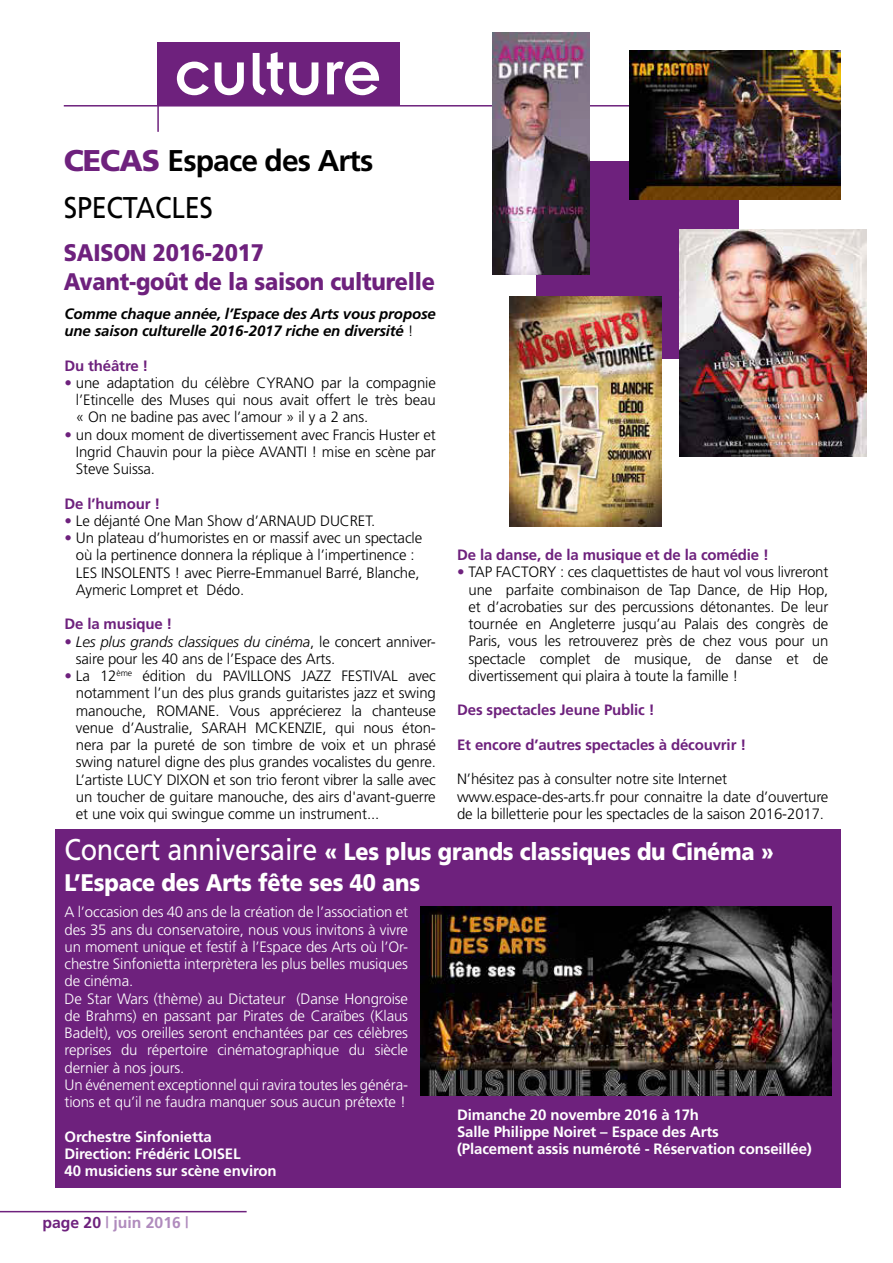
<style>
.page{position:relative;width:893px;height:1263px;background:#fff}
.page>*{position:absolute;margin:0;border:0;box-sizing:border-box;transform-origin:0 0}
.t1{font:66px "Insignia";color:#fff}
.t2{font:700 30px/47.1px "Frutiger";letter-spacing:-.03em;color:#000}
.t3{font:900 24px/30.8px "Frutiger";letter-spacing:-.01em;color:#fff;scale:.9 1}
.t4{font:900 24px/28.8px "Frutiger";letter-spacing:-.01em;color:#6e217d;scale:.9 1}
.t5{font:700 15.75px "Frutiger";color:#b08bbd}
.t6{font:300 15px/17.2px "Frutiger";letter-spacing:-.01em;color:#000;text-align:justify}
.t7{font:300 15px/17.2px "Frutiger";letter-spacing:-.01em;color:#fff}
.t8{font:700 15px/17.2px "Frutiger";letter-spacing:-.01em;color:#fff}
.t9{font:700 15px "Frutiger";letter-spacing:-.01em;color:#6e217d}
.t10{font:italic 700 15px/17.2px "Frutiger";letter-spacing:-.01em;color:#000}
.s1{font-weight:900;color:#6e217d}
.s2{font-weight:400}
.s3{font-weight:300;font-style:normal}
.s4{color:#6e217d}
.s5{font-style:italic}
.s6{font-weight:400;font-size:30px}
</style>
<div class="page">
<div style="left:55px;top:829px;width:785px;height:358px;background:#6e217d"></div>
<div style="left:536px;top:162px;width:202px;height:197px;background:#6e217d"></div>
<hr style="left:0;top:1211px;width:247px;height:1px;background:#6e217d">
<div style="left:157px;top:43px;width:243px;height:63px;background:#6e217d"></div>
<hr style="left:64px;top:105px;width:765px;height:2px;background:#6e217d">
<hr style="left:157px;top:43px;width:2px;height:89px;background:#6e217d">
<img style="left:492px;top:32px;width:98px;height:242px">
<img style="left:629px;top:51px;width:211px;height:149px">
<img style="left:680px;top:229px;width:187px;height:227px">
<img style="left:509px;top:297px;width:152px;height:229px">
<img style="left:421px;top:906px;width:410px;height:189px">
<h1 class="t1" style="left:175px;top:40px;width:208px">culture</h1>
<h2 class="t2" style="left:64px;top:136px;width:311px"><span class="s1">CECAS</span> Espace des Arts<br><span class="s2">SPECTACLES</span></h2>
<h3 class="t4" style="left:64px;top:238px;width:414px">SAISON 2016-2017<br>Avant-goût de la saison culturelle</h3>
<p class="t10" style="left:65px;top:305px;width:373px">Comme chaque année, l’Espace des Arts vous propose une saison culturelle 2016-2017 riche en diversité <span class="s3">!</span></p>
<p class="t9" style="left:65px;top:357px;width:85px">Du théâtre !</p>
<p class="t6" style="left:76px;top:374px;width:361px;text-indent:-11px"><span class="s4">•</span> une adaptation du célèbre CYRANO par la compagnie l’Etincelle des Muses qui nous avait offert le très beau « On ne badine pas avec l’amour » il y a 2 ans.</p>
<p class="t6" style="left:76px;top:426px;width:361px;text-indent:-11px"><span class="s4">•</span> un doux moment de divertissement avec Francis Huster et Ingrid Chauvin pour la pièce AVANTI ! mise en scène par Steve Suissa.</p>
<p class="t9" style="left:65px;top:495px;width:97px">De l’humour !</p>
<p class="t6" style="left:65px;top:512px;width:312px"><span class="s4">•</span> Le déjanté One Man Show d’ARNAUD DUCRET.</p>
<p class="t6" style="left:76px;top:529px;width:348px;text-align:left;text-indent:-11px"><span class="s4">•</span> Un plateau d’humoristes en or massif avec un spectacle où la pertinence donnera la réplique à l’impertinence :<br>LES INSOLENTS ! avec Pierre-Emmanuel Barré, Blanche, Aymeric Lompret et Dédo.</p>
<p class="t9" style="left:65px;top:615px;width:109px">De la musique !</p>
<p class="t6" style="left:76px;top:633px;width:361px;text-indent:-11px"><span class="s4">•</span> <span class="s5">Les plus grands classiques du cinéma</span>, le concert anniver&shy;saire pour les 40 ans de l’Espace des Arts.</p>
<p class="t6" style="left:76px;top:667px;width:361px;text-indent:-11px"><span class="s4">•</span> La 12<sup>ème</sup> édition du PAVILLONS JAZZ FESTIVAL avec notamment l’un des plus grands guitaristes jazz et swing manouche, ROMANE. Vous apprécierez la chanteuse venue d’Australie, SARAH MCKENZIE, qui nous éton&shy;nera par la pureté de son timbre de voix et un phrasé swing naturel digne des plus grandes vocalistes du genre.<br>L’artiste LUCY DIXON et son trio feront vibrer la salle avec un toucher de guitare manouche, des airs d'avant-guerre et une voix qui swingue comme un instrument...</p>
<p class="t9" style="left:457px;top:546px;width:313px">De la danse, de la musique et de la comédie !</p>
<p class="t6" style="left:468px;top:563px;width:361px;text-indent:-11px"><span class="s4">•</span> TAP FACTORY : ces claquettistes de haut vol vous livreront une parfaite combinaison de Tap Dance, de Hip Hop, et d’acrobaties sur des percussions détonantes. De leur tournée en Angleterre jusqu’au Palais des congrès de Paris, vous les retrouverez près de chez vous pour un spectacle complet de musique, de danse et de divertissement qui plaira à toute la famille !</p>
<p class="t9" style="left:457px;top:701px;width:199px">Des spectacles Jeune Public !</p>
<p class="t9" style="left:457px;top:736px;width:291px">Et encore d’autres spectacles à découvrir !</p>
<p class="t6" style="left:457px;top:770px;width:373px;text-align:left">N’hésitez pas à consulter notre site Internet www.espace-des-arts.fr pour connaitre la date d’ouverture de la billetterie pour les spectacles de la saison 2016-2017.</p>
<h3 class="t3" style="left:65px;top:836px;width:790px"><span class="s6">Concert anniversaire</span> « Les plus grands classiques du Cinéma »<br>L’Espace des Arts fête ses 40 ans</h3>
<p class="t7" style="left:65px;top:903px;width:345px">A l’occasion des 40 ans de la création de l’association et des 35 ans du conservatoire, nous vous invitons à vivre un moment unique et festif à l’Espace des Arts où l’Or&shy;chestre Sinfonietta interprètera les plus belles musiques de cinéma.<br>De Star Wars (thème) au Dictateur (Danse Hongroise de Brahms) en passant par Pirates de Caraïbes (Klaus Badelt), vos oreilles seront enchantées par ces célèbres reprises du répertoire cinématographique du siècle dernier à nos jours.<br>Un événement exceptionnel qui ravira toutes les généra&shy;tions et qu’il ne faudra manquer sous aucun prétexte !</p>
<p class="t8" style="left:65px;top:1128px;width:214px">Orchestre Sinfonietta<br>Direction: Frédéric LOISEL<br>40 musiciens sur scène environ</p>
<p class="t8" style="left:457px;top:1106px;width:356px">Dimanche 20 novembre 2016 à 17h<br>Salle Philippe Noiret – Espace des Arts<br>(Placement assis numéroté - Réservation conseillée)</p>
<p class="t5" style="left:43px;top:1214px;width:148px"><span class="s4">page 20</span> | juin 2016 |</p>
</div>
